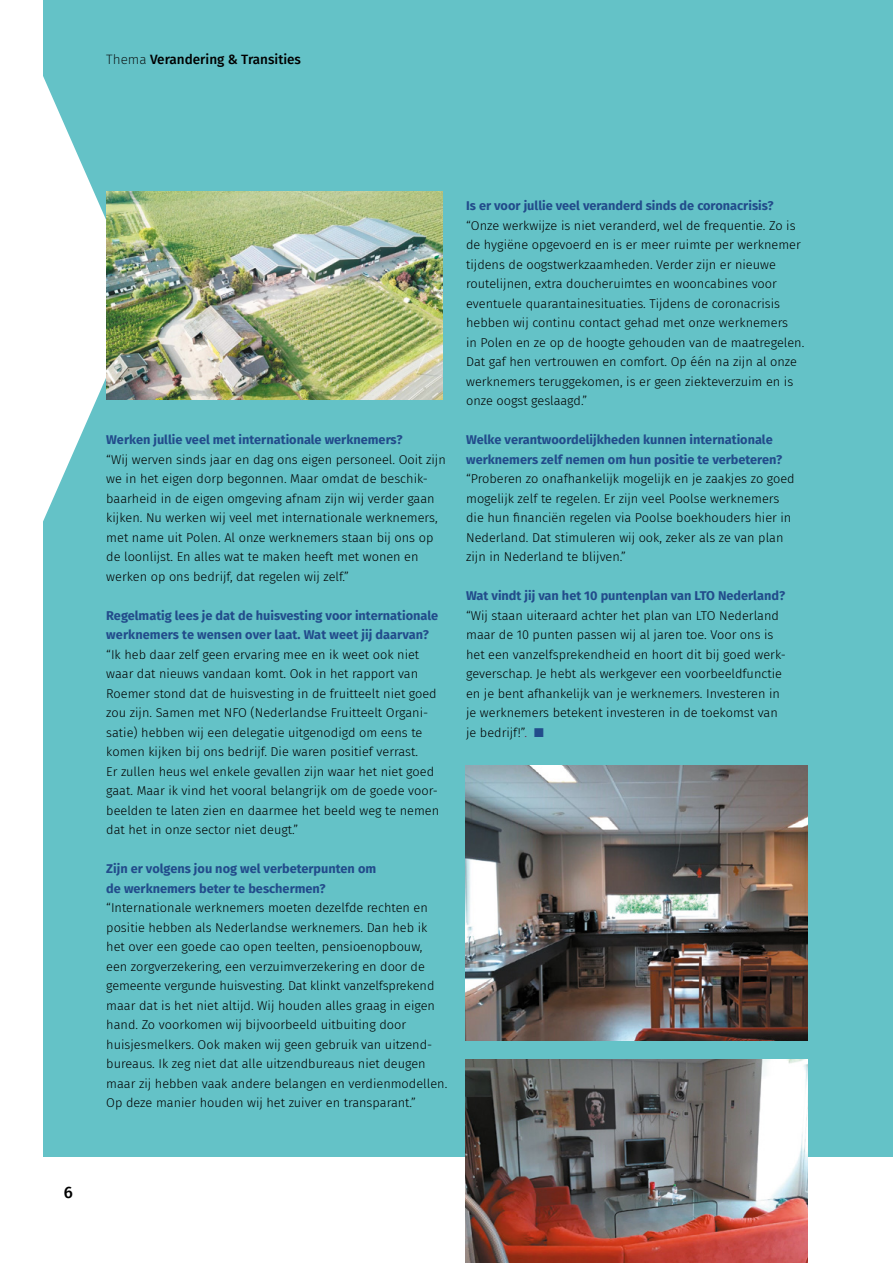
<style>
.page{position:relative;width:893px;height:1263px;background:#fff}
.page>*{position:absolute;margin:0;border:0;box-sizing:border-box;transform-origin:0 0}
.t1{font:500 16.5px "Fira Sans";color:#000}
.t2{font:500 13.5px "Fira Sans";color:#000}
.Bodycopy_Sans___Zwar{font:300 12.75px/19.5px "Fira Sans";color:#000}
.Tussenkop___D__Groen{font:700 12.75px/19.5px "Fira Sans";color:#224c8b}
.s1{font-weight:200}
.s2{color:#711943}
.s3{color:#224c8b}
</style>
<div class="page">
<div style="left:44px;top:0;width:849px;height:1157px;background:#64c2c7"></div>
<svg style="left:43px;top:66px;width:63px;height:465px;fill:#fff"></svg>
<img style="left:466px;top:1060px;width:342px;height:203px">
<img style="left:106px;top:191px;width:336px;height:209px">
<img style="left:466px;top:765px;width:342px;height:275px">
<p class="t2" style="left:106px;top:48px;width:196px"><span class="s1">Thema</span> Verandering &amp; Transities</p>
<p class="t1" style="left:64px;top:1178px;width:11px">6</p>
<p class="Tussenkop___D__Groen" style="left:106px;top:429px;width:298px">Werken jullie veel met internationale werknemers?</p>
<p class="Bodycopy_Sans___Zwar" style="left:106px;top:449px;width:341px">“Wij werven sinds jaar en dag ons eigen personeel. Ooit zijn we in het eigen dorp begonnen. Maar omdat de beschik&shy;baarheid in de eigen omgeving afnam zijn wij verder gaan kijken. Nu werken wij veel met internationale werknemers, met name uit Polen. Al onze werknemers staan bij ons op de loonlijst. En alles wat te maken heeft met wonen en werken op ons bedrijf, dat regelen wij zelf.”</p>
<p class="Tussenkop___D__Groen" style="left:106px;top:604px;width:333px">Regelmatig lees je dat de huisvesting voor internationale werknemers te wensen over laat. Wat weet jij daarvan?</p>
<p class="Bodycopy_Sans___Zwar" style="left:106px;top:644px;width:334px">“Ik heb daar zelf geen ervaring mee en ik weet ook niet waar dat nieuws vandaan komt. Ook in het rapport van Roemer stond dat de huisvesting in de fruitteelt niet goed zou zijn. Samen met NFO (Nederlandse Fruitteelt Organi&shy;satie) hebben wij een delegatie uitgenodigd om eens te komen kijken bij ons bedrijf. Die waren positief verrast.<br>Er zullen heus wel enkele gevallen zijn waar het niet goed gaat. Maar ik vind het vooral belangrijk om de goede voor&shy;beelden te laten zien en daarmee het beeld weg te nemen dat het in onze sector niet deugt.”</p>
<p class="Tussenkop___D__Groen" style="left:106px;top:858px;width:271px">Zijn er volgens jou nog wel verbeterpunten om de -werknemers beter te beschermen?</p>
<p class="Bodycopy_Sans___Zwar" style="left:106px;top:898px;width:342px">“Internationale werknemers moeten dezelfde rechten en positie hebben als Nederlandse werknemers. Dan heb ik het over een goede cao open teelten, pensioenopbouw,<br>een zorgverzekering, een verzuimverzekering en door de gemeente vergunde huisvesting. Dat klinkt vanzelfsprekend maar dat is het niet altijd. Wij houden alles graag in eigen hand. Zo voorkomen wij bijvoorbeeld uitbuiting door huisjesmelkers. Ook maken wij geen gebruik van uitzend&shy;bureaus. Ik zeg niet dat alle uitzendbureaus niet deugen maar zij hebben vaak andere belangen en verdienmodellen.<br>Op deze manier houden wij het zuiver en transparant.”</p>
<p class="Tussenkop___D__Groen" style="left:466px;top:195px;width:309px">Is er voor jullie veel veranderd sinds de coronacrisis?</p>
<p class="Bodycopy_Sans___Zwar" style="left:466px;top:215px;width:340px">“Onze werkwijze is niet veranderd, wel de frequentie. Zo is de hygiëne opgevoerd en is er meer ruimte per werknemer tijdens de oogstwerkzaamheden. Verder zijn er nieuwe routelijnen, extra doucheruimtes en wooncabines voor eventuele quarantainesituaties. Tijdens de coronacrisis hebben wij continu contact gehad met onze werknemers<br>in Polen en ze op de hoogte gehouden van de maatregelen.<br>Dat gaf hen vertrouwen en comfort. Op één na zijn al onze werknemers teruggekomen, is er geen ziekteverzuim en is onze oogst geslaagd.”</p>
<p class="Tussenkop___D__Groen" style="left:466px;top:429px;width:318px">Welke verantwoordelijkheden kunnen internationale werknemers zelf nemen om hun positie te verbeteren?</p>
<p class="Bodycopy_Sans___Zwar" style="left:466px;top:469px;width:330px">“Proberen zo onafhankelijk mogelijk en je zaakjes zo goed mogelijk zelf te regelen. Er zijn veel Poolse werknemers die hun financiën regelen via Poolse boekhouders hier in Nederland. Dat stimuleren wij ook, zeker als ze van plan zijn in Nederland te blijven.”</p>
<p class="Tussenkop___D__Groen" style="left:466px;top:585px;width:321px">Wat vindt jij van het 10 puntenplan van LTO Nederland?</p>
<p class="Bodycopy_Sans___Zwar" style="left:466px;top:605px;width:321px">“Wij staan uiteraard achter het plan van LTO Nederland maar de 10 punten passen wij al jaren toe. Voor ons is het een vanzelfsprekendheid en hoort dit bij goed werk&shy;geverschap. Je hebt als werkgever een voorbeeldfunctie en je bent afhankelijk van je werknemers. Investeren in je werknemers betekent investeren in de toekomst van je bedrijf!”<span class="s2">.</span> <span class="s3">■</span></p>
</div>
